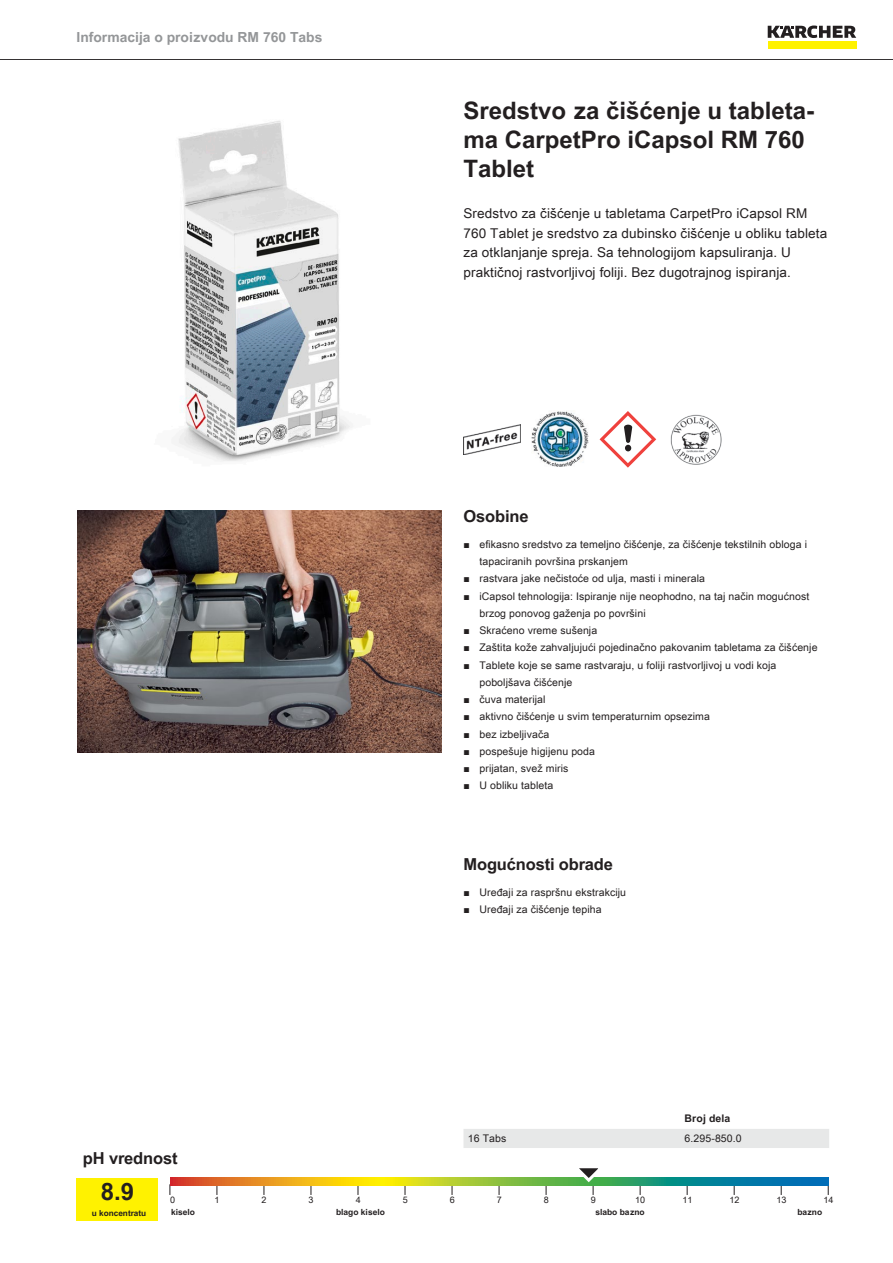
<style>
.page{position:relative;width:893px;height:1263px;background:#fff}
.page>*{position:absolute;margin:0;border:0;box-sizing:border-box;transform-origin:0 0}
.t1{font:700 24px/28.8px "Arial Unicode MS";color:#231f20}
.t2{font:700 16.5px "Arial Unicode MS";letter-spacing:-.01em;color:#231f20}
.t3{font:700 13.8px "Arial Unicode MS";color:#949698}
.t4{font:13.5px/19.5px "Arial Unicode MS";letter-spacing:.01em;color:#231f20}
.t5{font:10.5px/17.2px "Arial Unicode MS";letter-spacing:.01em;color:#231f20}
.t6{font:700 10.5px "Arial Unicode MS";letter-spacing:.01em;color:#231f20}
.t7{font:9px "Arial Unicode MS";color:#231f20}
.t8{font:700 8.4px "Arial Unicode MS";color:#231f20}
.t9{font:700 8.25px "Arial Unicode MS";color:#231f20}
.s1{font-family:"Arial"}
</style>
<div class="page">
<hr style="left:0;top:59px;width:893px;height:1px;background:#231f20">
<div style="left:768px;top:42px;width:88px;height:7px;background:#fff200"></div>
<svg style="left:768px;top:26px;width:88px;height:12px"></svg>
<img style="left:172px;top:121px;width:181px;height:341px">
<img style="left:463px;top:424px;width:57px;height:30px">
<img style="left:531px;top:411px;width:57px;height:56px">
<svg style="left:600px;top:411px;width:56px;height:57px"></svg>
<img style="left:670px;top:414px;width:52px;height:51px">
<img style="left:78px;top:510px;width:363px;height:243px">
<div style="left:77px;top:1178px;width:81px;height:42px;background:#fff200"></div>
<svg style="left:170px;top:1178px;width:658px;height:8px;background:#86a14c"></svg>
<svg style="left:571px;top:1168px;width:38px;height:27px"></svg>
<div style="left:463px;top:1129px;width:366px;height:19px;background:#e7e8e8"></div>
<h3 class="t3" style="left:77px;top:27px;width:247px">Informacija o proizvodu RM 760 Tabs</h3>
<h1 class="t1" style="left:463px;top:97px;width:352px">Sredstvo za čišćenje u tableta&shy;ma CarpetPro iCapsol RM 760<br>Tablet</h1>
<p class="t4" style="left:463px;top:203px;width:365px">Sredstvo za čišćenje u tabletama CarpetPro iCapsol RM 760 Tablet je sredstvo za dubinsko čišćenje u obliku tableta za otklanjanje spreja. Sa tehnologijom kapsuliranja. U praktičnoj rastvorljivoj foliji. Bez dugotrajnog ispiranja.</p>
<h2 class="t2" style="left:463px;top:504px;width:67px">Osobine</h2>
<p class="t5" style="left:479px;top:535px;width:329px;text-indent:-16px"><span class="s1">■</span> efikasno sredstvo za temeljno čišćenje, za čišćenje tekstilnih obloga i tapaciranih površina prskanjem</p>
<p class="t5" style="left:463px;top:570px;width:243px"><span class="s1">■</span> rastvara jake nečistoće od ulja, masti i minerala</p>
<p class="t5" style="left:479px;top:587px;width:331px;text-indent:-16px"><span class="s1">■</span> iCapsol tehnologija: Ispiranje nije neophodno, na taj način mogućnost brzog ponovog gaženja po površini</p>
<p class="t5" style="left:463px;top:622px;width:135px"><span class="s1">■</span> Skraćeno vreme sušenja</p>
<p class="t5" style="left:463px;top:639px;width:355px"><span class="s1">■</span> Zaštita kože zahvaljujući pojedinačno pakovanim tabletama za čišćenje</p>
<p class="t5" style="left:479px;top:656px;width:298px;text-indent:-16px"><span class="s1">■</span> Tablete koje se same rastvaraju, u foliji rastvorljivoj u vodi koja poboljšava čišćenje</p>
<p class="t5" style="left:463px;top:691px;width:84px"><span class="s1">■</span> čuva materijal</p>
<p class="t5" style="left:463px;top:708px;width:248px"><span class="s1">■</span> aktivno čišćenje u svim temperaturnim opsezima</p>
<p class="t5" style="left:463px;top:725px;width:87px"><span class="s1">■</span> bez izbeljivača</p>
<p class="t5" style="left:463px;top:742px;width:133px"><span class="s1">■</span> pospešuje higijenu poda</p>
<p class="t5" style="left:463px;top:760px;width:106px"><span class="s1">■</span> prijatan, svež miris</p>
<p class="t5" style="left:463px;top:777px;width:91px"><span class="s1">■</span> U obliku tableta</p>
<h2 class="t2" style="left:463px;top:852px;width:151px">Mogućnosti obrade</h2>
<p class="t5" style="left:463px;top:883px;width:164px"><span class="s1">■</span> Uređaji za raspršnu ekstrakciju</p>
<p class="t5" style="left:463px;top:900px;width:140px"><span class="s1">■</span> Uređaji za čišćenje tepiha</p>
<p class="t6" style="left:685px;top:1111px;width:47px">Broj dela</p>
<p class="t5" style="left:468px;top:1129px;width:40px">16 Tabs</p>
<p class="t5" style="left:685px;top:1129px;width:59px">6.295-850.0</p>
<h2 class="t2" style="left:83px;top:1146px;width:96px">pH vrednost</h2>
<h1 class="t1" style="left:101px;top:1178px;width:35px">8.9</h1>
<p class="t7" style="left:170px;top:1193px;width:7px">0</p>
<p class="t7" style="left:215px;top:1193px;width:7px">1</p>
<p class="t7" style="left:262px;top:1193px;width:7px">2</p>
<p class="t7" style="left:309px;top:1193px;width:7px">3</p>
<p class="t7" style="left:356px;top:1193px;width:7px">4</p>
<p class="t7" style="left:403px;top:1193px;width:7px">5</p>
<p class="t7" style="left:450px;top:1193px;width:7px">6</p>
<p class="t7" style="left:497px;top:1193px;width:7px">7</p>
<p class="t7" style="left:544px;top:1193px;width:7px">8</p>
<p class="t7" style="left:591px;top:1193px;width:7px">9</p>
<p class="t7" style="left:635px;top:1193px;width:12px">10</p>
<p class="t7" style="left:682px;top:1193px;width:12px">11</p>
<p class="t7" style="left:729px;top:1193px;width:12px">12</p>
<p class="t7" style="left:776px;top:1193px;width:12px">13</p>
<p class="t7" style="left:823px;top:1193px;width:12px">14</p>
<p class="t9" style="left:92px;top:1207px;width:56px">u koncentratu</p>
<p class="t8" style="left:171px;top:1206px;width:25px">kiselo</p>
<p class="t8" style="left:336px;top:1206px;width:50px">blago kiselo</p>
<p class="t8" style="left:595px;top:1206px;width:51px">slabo bazno</p>
<p class="t8" style="left:797px;top:1206px;width:26px">bazno</p>
</div>
